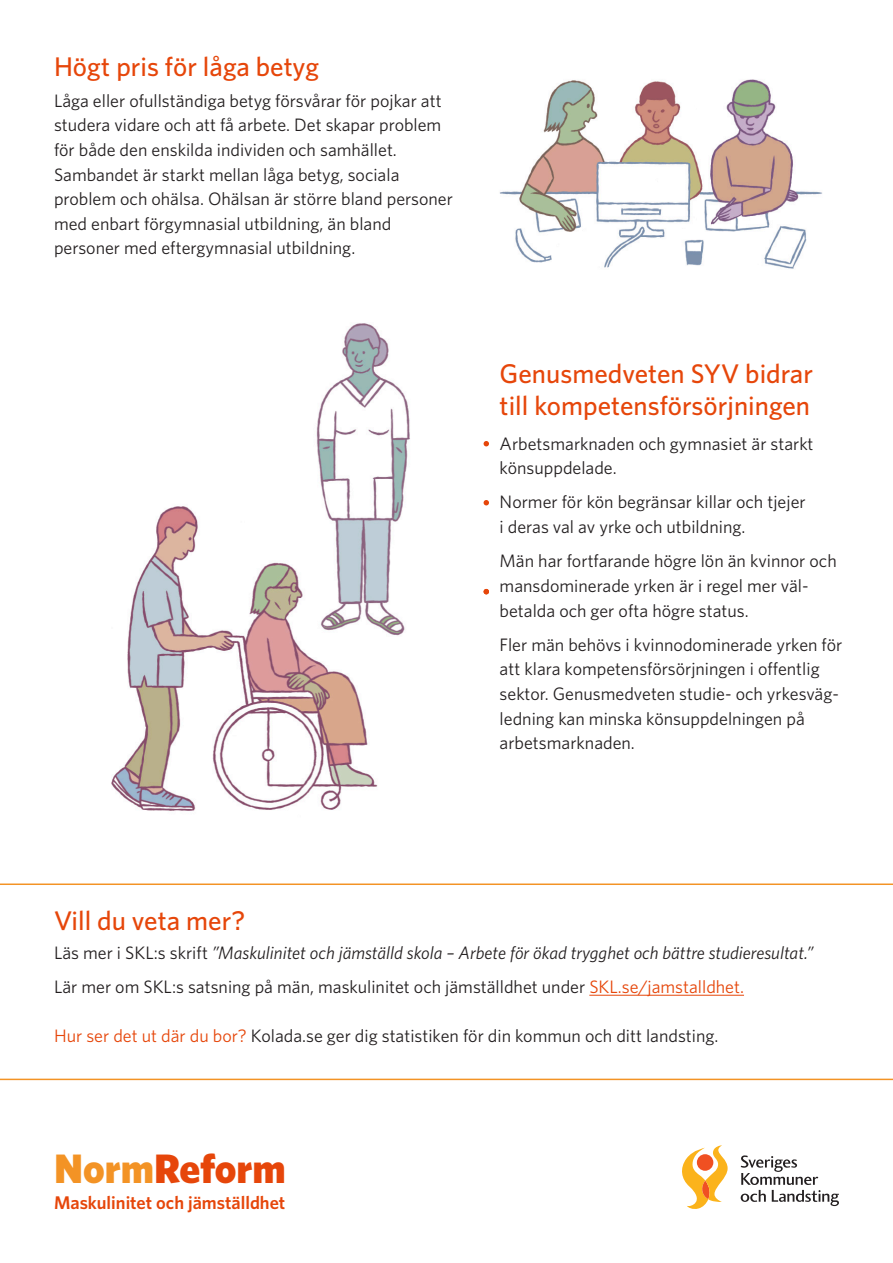
<style>
.page{position:relative;width:893px;height:1263px;background:#fff}
.page>*{position:absolute;margin:0;border:0;box-sizing:border-box;transform-origin:0 0}
.t1{font:900 41.25px "Whitney";color:#e6460a}
.t2{font:500 27px/32.4px "Whitney";color:#e6460a}
.t3{font:600 18.3px "Whitney";color:#e6460a}
.t4{font:18px/24.6px "Whitney";color:#231f20}
.t5{font:italic 18px "Whitney";color:#231f20}
.s1{font-style:normal}
.s2{color:#e6460a}
.s3{color:#f39325}
</style>
<div class="page">
<hr style="left:0;top:1079px;width:893px;height:1px;background:#f39325">
<hr style="left:0;top:883px;width:893px;height:2px;background:#f39325">
<svg style="left:682px;top:1145px;width:46px;height:64px"></svg>
<svg style="left:741px;top:1155px;width:98px;height:51px"></svg>
<hr style="left:589px;top:995px;width:155px;height:1px;background:#e6460a">
<img style="left:111px;top:323px;width:299px;height:488px">
<svg style="left:484px;top:441px;width:5px;height:5px"></svg>
<svg style="left:484px;top:500px;width:5px;height:5px"></svg>
<svg style="left:484px;top:589px;width:5px;height:5px"></svg>
<img style="left:499px;top:79px;width:323px;height:190px">
<p class="t2" style="left:54px;top:50px;width:266px">Högt pris för låga betyg</p>
<p class="t4" style="left:54px;top:88px;width:400px">Låga eller ofullständiga betyg försvårar för pojkar att studera vidare och att få arbete. Det skapar problem för både den enskilda individen och samhället.<br>Sambandet är starkt mellan låga betyg, sociala problem och ohälsa. Ohälsan är större bland personer med enbart förgymnasial utbildning, än bland</p>
<p class="t4" style="left:54px;top:235px;width:303px">personer med eftergymnasial utbildning.</p>
<p class="t2" style="left:500px;top:357px;width:315px">Genusmedveten SYV bidrar till kompetensförsörjningen</p>
<p class="t4" style="left:500px;top:431px;width:315px">Arbetsmarknaden och gymnasiet är starkt könsuppdelade.</p>
<p class="t4" style="left:500px;top:489px;width:308px">Normer för kön begränsar killar och tjejer i deras val av yrke och utbildning.</p>
<p class="t4" style="left:500px;top:548px;width:339px">Män har fortfarande högre lön än kvinnor och mansdominerade yrken är i regel mer väl&shy;betalda och ger ofta högre status.</p>
<p class="t4" style="left:500px;top:632px;width:344px">Fler män behövs i kvinnodominerade yrken för att klara kompetensförsörjningen i offentlig sektor. Genusmedveten studie- och yrkesväg&shy;ledning kan minska könsuppdelningen på arbetsmarknaden.</p>
<p class="t2" style="left:54px;top:904px;width:193px">Vill du veta mer?</p>
<p class="t5" style="left:54px;top:941px;width:761px"><span class="s1">Läs mer i SKL:s skrift</span> ”Maskulinitet och jämställd skola – Arbete för ökad trygghet och bättre studieresultat.”</p>
<p class="t4" style="left:54px;top:974px;width:691px">Lär mer om SKL:s satsning på män, maskulinitet och jämställdhet under <span class="s2">SKL.se/jamstalldhet.</span></p>
<p class="t4" style="left:54px;top:1023px;width:666px"><span class="s2">Hur ser det ut där du bor?</span> Kolada.se ger dig statistiken för din kommun och ditt landsting.</p>
<p class="t1" style="left:54px;top:1141px;width:233px"><span class="s3">Norm</span>Reform</p>
<p class="t3" style="left:54px;top:1190px;width:233px">Maskulinitet och jämställdhet</p>
</div>
